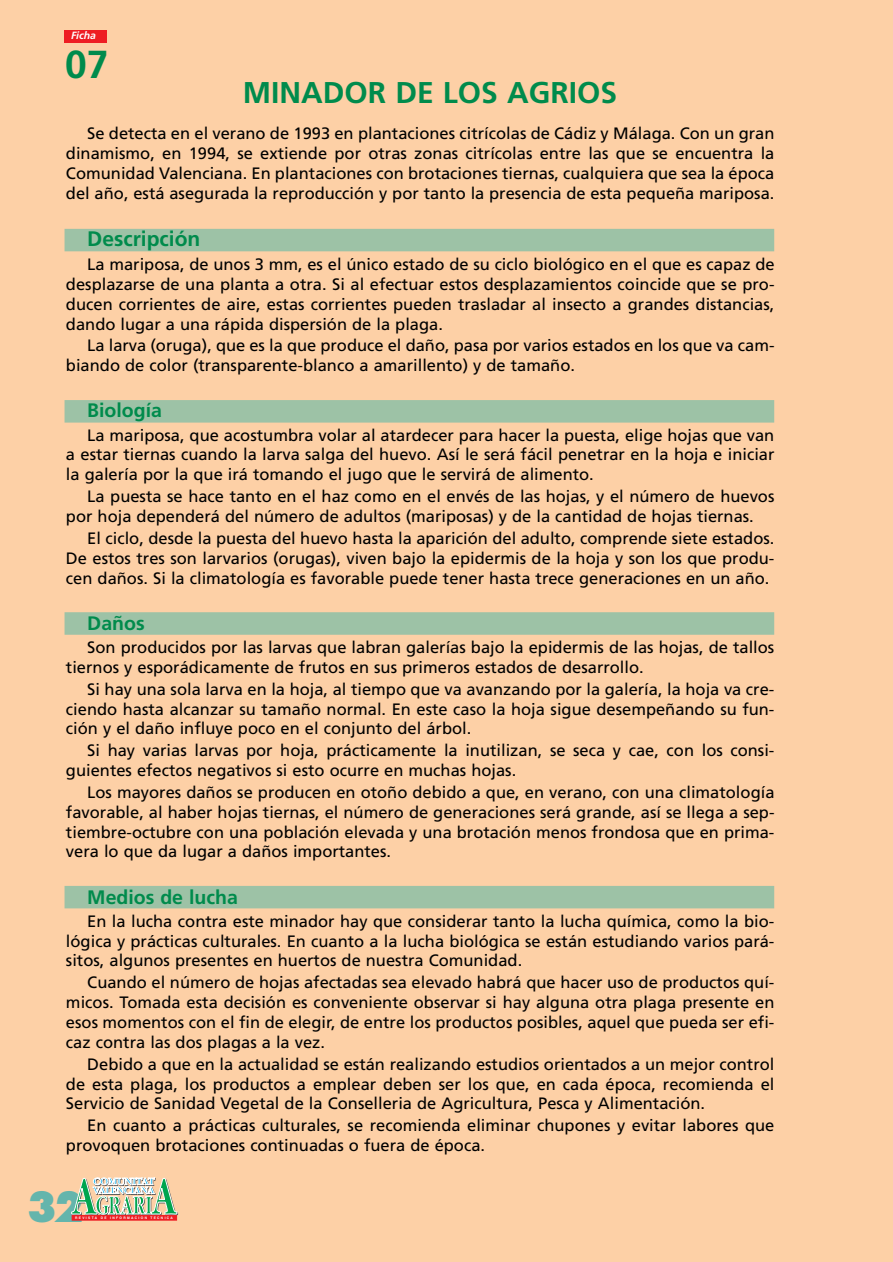
<style>
.page{position:relative;width:893px;height:1262px;background:#fff}
.page>*{position:absolute;margin:0;border:0;box-sizing:border-box;transform-origin:0 0}
.t1{font:800 40.5px "Futura";color:#64b5ac;scale:.9 1}
.t2{font:700 39px "Frutiger";color:#008b4c}
.t3{font:700 30px "Frutiger";color:#008b4c}
.t4{font:700 21px "Frutiger";color:#008b4c}
.t5{font:700 19.5px "Frutiger";color:#008b4c}
.t6{font:16.5px/19.8px "Frutiger";color:#000;text-align:justify}
.t7{font:italic 700 10.5px "Frutiger";color:#fff}
.t8{font:700 3.3px "Helvetica";letter-spacing:.415em;color:#fff}
</style>
<div class="page">
<div style="left:0;top:0;width:892px;height:1261px;background:#fdd0a6"></div>
<div style="left:64px;top:229px;width:710px;height:22px;background:#9dc2a6"></div>
<svg style="left:71px;top:1177px;width:107px;height:44px"></svg>
<div style="left:72px;top:1215px;width:105px;height:5px;background:#ee1d23"></div>
<div style="left:64px;top:400px;width:710px;height:22px;background:#9dc2a6"></div>
<div style="left:64px;top:612px;width:710px;height:22px;background:#9dc2a6"></div>
<div style="left:64px;top:886px;width:710px;height:22px;background:#9dc2a6"></div>
<div style="left:64px;top:30px;width:43px;height:13px;background:#ee1d23"></div>
<p class="t7" style="left:71px;top:31px;width:27px">Ficha</p>
<h2 class="t2" style="left:65px;top:48px;width:45px">07</h2>
<h3 class="t3" style="left:243px;top:81px;width:376px">MINADOR DE LOS AGRIOS</h3>
<p class="t6" style="left:66px;top:125px;width:710px;text-indent:21px">Se detecta en el verano de 1993 en plantaciones citrícolas de Cádiz y Málaga. Con un gran dinamismo, en 1994, se extiende por otras zonas citrícolas entre las que se encuentra la Comunidad Valenciana. En plantaciones con brotaciones tiernas, cualquiera que sea la época del año, está asegurada la reproducción y por tanto la presencia de esta pequeña mariposa.</p>
<p class="t4" style="left:87px;top:230px;width:115px">Descripción</p>
<p class="t6" style="left:66px;top:256px;width:710px;text-indent:21px">La mariposa, de unos 3 mm, es el único estado de su ciclo biológico en el que es capaz de desplazarse de una planta a otra. Si al efectuar estos desplazamientos coincide que se pro&shy;ducen corrientes de aire, estas corrientes pueden trasladar al insecto a grandes distancias, dando lugar a una rápida dispersión de la plaga.</p>
<p class="t6" style="left:66px;top:337px;width:710px;text-indent:21px">La larva (oruga), que es la que produce el daño, pasa por varios estados en los que va cam&shy;biando de color (transparente-blanco a amarillento) y de tamaño.</p>
<p class="t5" style="left:87px;top:403px;width:76px">Biología</p>
<p class="t6" style="left:66px;top:426px;width:710px;text-indent:21px">La mariposa, que acostumbra volar al atardecer para hacer la puesta, elige hojas que van a estar tiernas cuando la larva salga del huevo. Así le será fácil penetrar en la hoja e iniciar la galería por la que irá tomando el jugo que le servirá de alimento.</p>
<p class="t6" style="left:66px;top:488px;width:710px;text-indent:21px">La puesta se hace tanto en el haz como en el envés de las hojas, y el número de huevos por hoja dependerá del número de adultos (mariposas) y de la cantidad de hojas tiernas.</p>
<p class="t6" style="left:66px;top:529px;width:710px;text-indent:21px">El ciclo, desde la puesta del huevo hasta la aparición del adulto, comprende siete estados.<br>De estos tres son larvarios (orugas), viven bajo la epidermis de la hoja y son los que produ&shy;cen daños. Si la climatología es favorable puede tener hasta trece generaciones en un año.</p>
<p class="t5" style="left:87px;top:615px;width:59px">Daños</p>
<p class="t6" style="left:66px;top:638px;width:709px;text-indent:21px">Son producidos por las larvas que labran galerías bajo la epidermis de las hojas, de tallos tiernos y esporádicamente de frutos en sus primeros estados de desarrollo.</p>
<p class="t6" style="left:66px;top:680px;width:710px;text-indent:21px">Si hay una sola larva en la hoja, al tiempo que va avanzando por la galería, la hoja va cre&shy;ciendo hasta alcanzar su tamaño normal. En este caso la hoja sigue desempeñando su fun&shy;ción y el daño influye poco en el conjunto del árbol.</p>
<p class="t6" style="left:66px;top:742px;width:710px;text-indent:21px">Si hay varias larvas por hoja, prácticamente la inutilizan, se seca y cae, con los consi&shy;guientes efectos negativos si esto ocurre en muchas hojas.</p>
<p class="t6" style="left:66px;top:783px;width:710px;text-indent:21px">Los mayores daños se producen en otoño debido a que, en verano, con una climatología favorable, al haber hojas tiernas, el número de generaciones será grande, así se llega a sep&shy;tiembre-octubre con una población elevada y una brotación menos frondosa que en prima&shy;vera lo que da lugar a daños importantes.</p>
<p class="t5" style="left:87px;top:889px;width:152px">Medios de lucha</p>
<p class="t6" style="left:66px;top:912px;width:710px;text-indent:21px">En la lucha contra este minador hay que considerar tanto la lucha química, como la bio&shy;lógica y prácticas culturales. En cuanto a la lucha biológica se están estudiando varios pará&shy;sitos, algunos presentes en huertos de nuestra Comunidad.</p>
<p class="t6" style="left:66px;top:974px;width:710px;text-indent:21px">Cuando el número de hojas afectadas sea elevado habrá que hacer uso de productos quí&shy;micos. Tomada esta decisión es conveniente observar si hay alguna otra plaga presente en esos momentos con el fin de elegir, de entre los productos posibles, aquel que pueda ser efi&shy;caz contra las dos plagas a la vez.</p>
<p class="t6" style="left:66px;top:1055px;width:710px;text-indent:21px">Debido a que en la actualidad se están realizando estudios orientados a un mejor control de esta plaga, los productos a emplear deben ser los que, en cada época, recomienda el Servicio de Sanidad Vegetal de la Conselleria de Agricultura, Pesca y Alimentación.</p>
<p class="t6" style="left:66px;top:1117px;width:710px;text-indent:21px">En cuanto a prácticas culturales, se recomienda eliminar chupones y evitar labores que provoquen brotaciones continuadas o fuera de época.</p>
<h1 class="t1" style="left:27px;top:1188px;width:65px">32</h1>
<p class="t8" style="left:75px;top:1216px;width:99px">REVISTA DE INFORMACION TECNICA</p>
</div>
